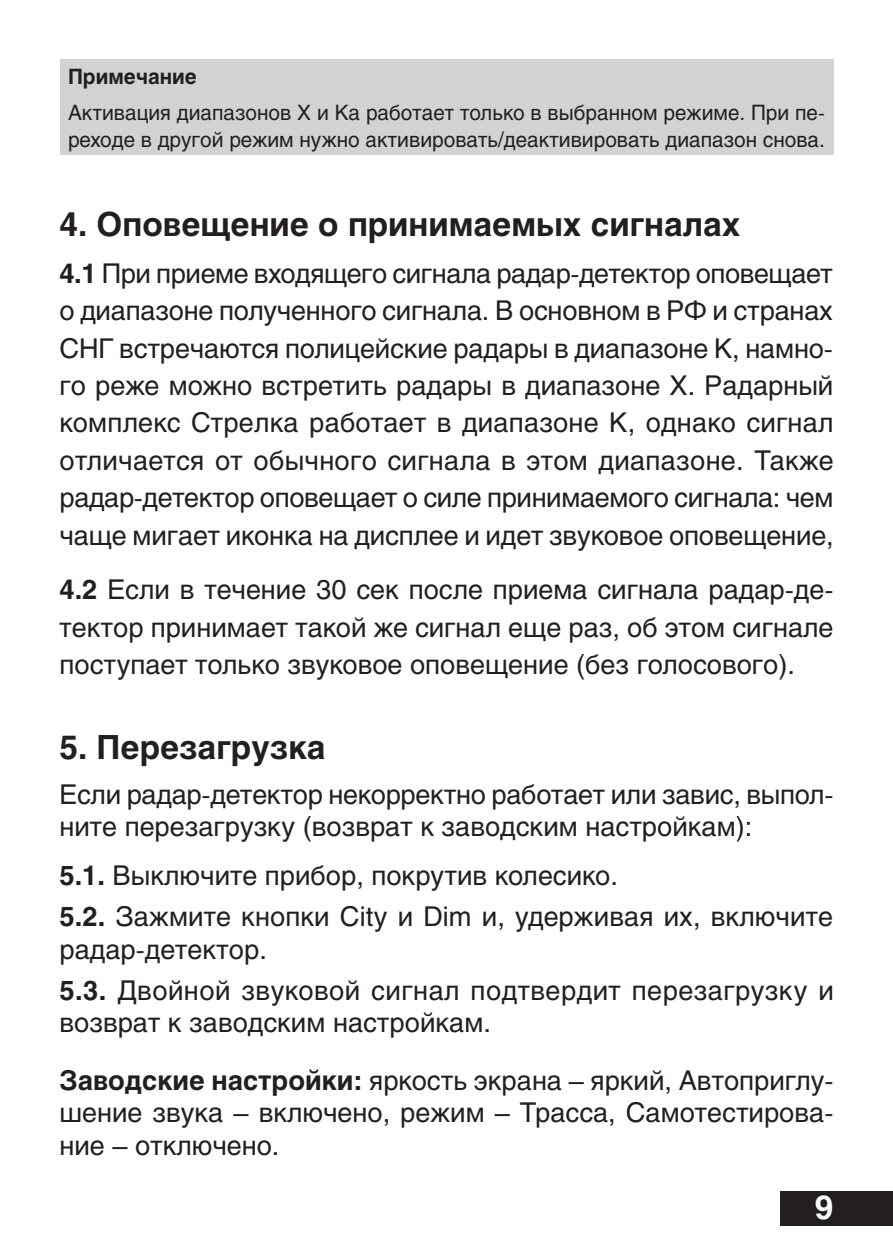
<style>
.page{position:relative;width:893px;height:1259px;background:#fff}
.page>*{position:absolute;margin:0;border:0;box-sizing:border-box;transform-origin:0 0}
.t1{font:700 33px "Helios";color:#231f20}
.t2{font:700 33px "Helios";color:#fff}
.t3{font:27px/37.5px "Helios";color:#231f20}
.t4{font:21px/27px "Helios";color:#231f20}
.t5{font:700 21px "Helios";color:#231f20}
.s1{font-weight:700}
</style>
<div class="page">
<div style="left:780px;top:1191px;width:113px;height:34px;background:#231f20"></div>
<div style="left:60px;top:60px;width:773px;height:95px;background:#d1d2d4"></div>
<p class="t5" style="left:68px;top:65px;width:130px">Примечание</p>
<p class="t4" style="left:68px;top:99px;width:758px">Активация диапазонов Х и Ka работает только в выбранном режиме. При пе&shy;реходе в другой режим нужно активировать/деактивировать диапазон снова.</p>
<p class="t1" style="left:60px;top:205px;width:682px">4. Оповещение о принимаемых сигналах</p>
<p class="t3" style="left:60px;top:254px;width:776px;text-align:justify"><span class="s1">4.1</span> При приеме входящего сигнала радар-детектор оповещает о диапазоне полученного сигнала. В основном в РФ и странах СНГ встречаются полицейские радары в диапазоне К, намно&shy;го реже можно встретить радары в диапазоне Х. Радарный комплекс Стрелка работает в диапазоне К, однако сигнал отличается от обычного сигнала в этом диапазоне. Также радар-детектор оповещает о силе принимаемого сигнала: чем чаще мигает иконка на дисплее и идет звуковое оповещение,</p>
<p class="t3" style="left:60px;top:571px;width:775px;text-align:justify"><span class="s1">4.2</span> Если в течение 30 сек после приема сигнала радар-де&shy;тектор принимает такой же сигнал еще раз, об этом сигнале поступает только звуковое оповещение (без голосового).</p>
<p class="t1" style="left:60px;top:728px;width:268px">5. Перезагрузка</p>
<p class="t3" style="left:60px;top:777px;width:775px;line-height:32.4px">Если радар-детектор некорректно работает или завис, выпол&shy;ните перезагрузку (возврат к заводским настройкам):</p>
<p class="t3" style="left:60px;top:855px;width:775px;line-height:40.8px"><span class="s1">5.1.</span> Выключите прибор, покрутив колесико.<br><span class="s1">5.2.</span> Зажмите кнопки City и Dim и, удерживая их, включите</p>
<p class="t3" style="left:60px;top:928px;width:776px;line-height:40.8px">радар-детектор.<br><span class="s1">5.3.</span> Двойной звуковой сигнал подтвердит перезагрузку и</p>
<p class="t3" style="left:60px;top:993px;width:775px;line-height:57.9px">возврат к заводским настройкам.<br><span class="s1">Заводские настройки:</span> яркость экрана – яркий, Автоприглу-</p>
<p class="t3" style="left:60px;top:1096px;width:775px;line-height:32.4px">шение звука – включено, режим – Трасса, Самотестирова&shy;ние – отключено.</p>
<p class="t2" style="left:815px;top:1188px;width:20px">9</p>
</div>
